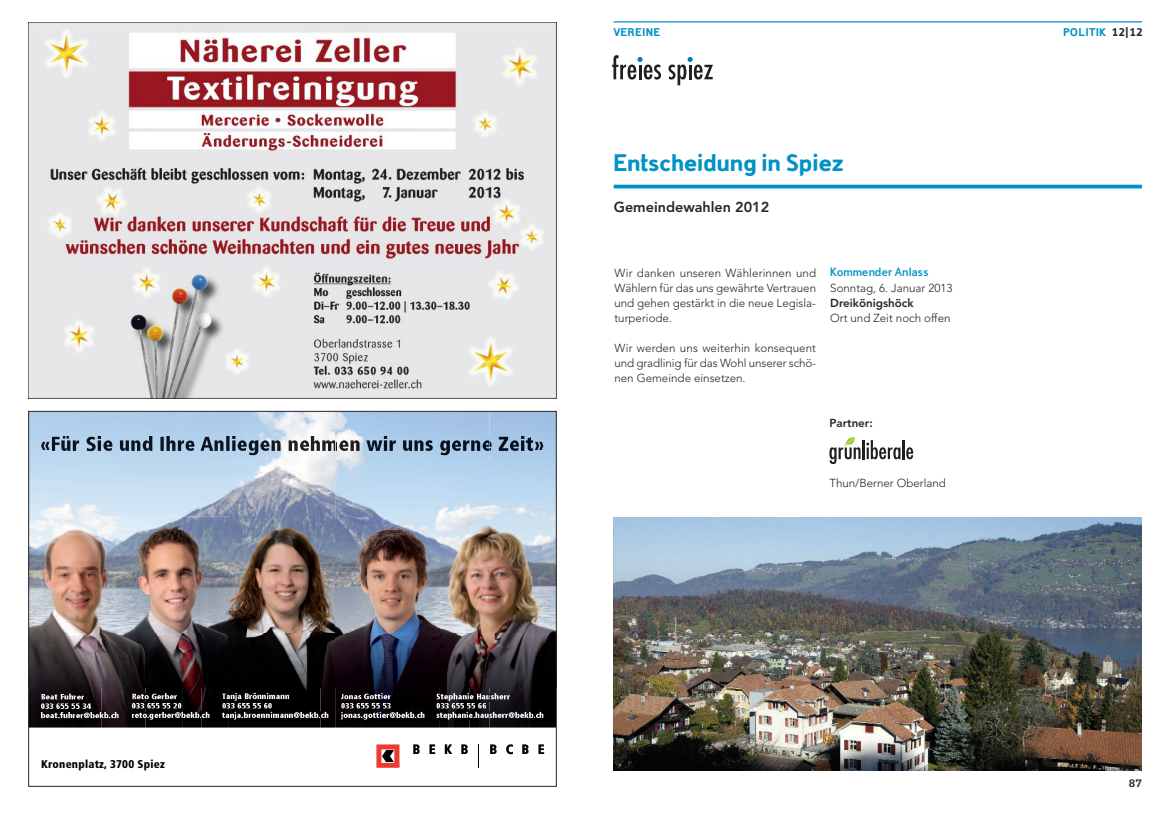
<style>
.page{position:relative;width:1170px;height:815px;background:#fff}
.page>*{position:absolute;margin:0;border:0;box-sizing:border-box;transform-origin:0 0}
.t1{font:900 25px "Domestos 98";letter-spacing:.025em;color:#0092c7}
.t2{font:800 14.38px "Avenir";color:#272627}
.t3{font:700 12.5px "Domestos 98";letter-spacing:.025em;color:#0092c7}
.t4{font:900 11.75px "Domestos 98";letter-spacing:.075em;color:#0092c7}
.t5{font:300 11.5px/15px "Avenir";color:#272627;text-align:justify}
.t6{font:800 11.5px "Avenir";color:#272627}
.t7{font:700 11.5px "Serifa";color:#272627}
.t8{font:900 condensed 11.25px "Frutiger";letter-spacing:.02em;color:#000}
.s1{color:#272627}
</style>
<div class="page">
<img style="left:28px;top:23px;width:528px;height:375px">
<hr style="left:613px;top:21px;width:528px;height:2px;background:#0092c7">
<hr style="left:613px;top:185px;width:528px;height:3px;background:#0092c7">
<svg style="left:612px;top:55px;width:49px;height:25px"></svg>
<svg style="left:668px;top:57px;width:45px;height:28px"></svg>
<svg style="left:829px;top:437px;width:84px;height:27px"></svg>
<img style="left:613px;top:517px;width:528px;height:254px">
<img style="left:30px;top:413px;width:306px;height:107px">
<img style="left:52px;top:436px;width:130px;height:15px">
<img style="left:52px;top:449px;width:129px;height:2px">
<svg style="left:41px;top:442px;width:9px;height:8px"></svg>
<img style="left:200px;top:436px;width:136px;height:14px">
<img style="left:200px;top:450px;width:136px;height:5px">
<svg style="left:182px;top:436px;width:13px;height:15px"></svg>
<img style="left:336px;top:413px;width:153px;height:113px">
<img style="left:489px;top:413px;width:65px;height:98px">
<svg style="left:535px;top:442px;width:8px;height:8px"></svg>
<img style="left:489px;top:445px;width:44px;height:6px">
<img style="left:30px;top:520px;width:71px;height:113px">
<img style="left:101px;top:517px;width:128px;height:116px">
<img style="left:201px;top:519px;width:135px;height:114px">
<img style="left:320px;top:526px;width:119px;height:107px">
<img style="left:439px;top:511px;width:115px;height:122px">
<img style="left:336px;top:519px;width:25px;height:7px">
<img style="left:30px;top:633px;width:152px;height:95px">
<img style="left:41px;top:712px;width:60px;height:6px">
<img style="left:76px;top:716px;width:25px;height:2px">
<img style="left:147px;top:712px;width:35px;height:4px">
<img style="left:147px;top:716px;width:35px;height:4px">
<svg style="left:101px;top:712px;width:18px;height:6px"></svg>
<img style="left:41px;top:716px;width:33px;height:2px">
<img style="left:41px;top:703px;width:50px;height:4px">
<img style="left:41px;top:707px;width:50px;height:2px">
<svg style="left:77px;top:695px;width:7px;height:5px"></svg>
<img style="left:41px;top:693px;width:35px;height:7px">
<img style="left:41px;top:698px;width:34px;height:2px">
<img style="left:147px;top:703px;width:34px;height:4px">
<img style="left:147px;top:707px;width:34px;height:2px">
<svg style="left:132px;top:693px;width:15px;height:25px"></svg>
<img style="left:145px;top:693px;width:32px;height:6px">
<img style="left:182px;top:635px;width:372px;height:93px">
<svg style="left:319px;top:712px;width:9px;height:6px"></svg>
<img style="left:201px;top:633px;width:119px;height:2px">
<svg style="left:182px;top:633px;width:19px;height:2px"></svg>
<svg style="left:320px;top:633px;width:16px;height:2px"></svg>
<img style="left:252px;top:712px;width:66px;height:6px">
<img style="left:229px;top:712px;width:22px;height:8px">
<img style="left:229px;top:716px;width:21px;height:4px">
<img style="left:229px;top:703px;width:43px;height:3px">
<img style="left:229px;top:706px;width:43px;height:3px">
<img style="left:229px;top:693px;width:60px;height:5px">
<img style="left:229px;top:698px;width:60px;height:3px">
<svg style="left:222px;top:693px;width:7px;height:27px"></svg>
<svg style="left:200px;top:712px;width:10px;height:6px"></svg>
<img style="left:182px;top:714px;width:17px;height:4px">
<img style="left:340px;top:712px;width:74px;height:5px">
<img style="left:340px;top:717px;width:74px;height:3px">
<img style="left:439px;top:712px;width:30px;height:4px">
<img style="left:439px;top:716px;width:30px;height:4px">
<img style="left:473px;top:712px;width:60px;height:4px">
<img style="left:473px;top:714px;width:16px;height:4px">
<svg style="left:415px;top:712px;width:9px;height:6px"></svg>
<img style="left:336px;top:633px;width:218px;height:2px">
<img style="left:341px;top:703px;width:50px;height:3px">
<img style="left:341px;top:706px;width:50px;height:3px">
<img style="left:344px;top:693px;width:47px;height:6px">
<svg style="left:341px;top:694px;width:48px;height:5px"></svg>
<svg style="left:469px;top:712px;width:3px;height:8px"></svg>
<img style="left:439px;top:703px;width:47px;height:3px">
<img style="left:439px;top:706px;width:47px;height:3px">
<img style="left:439px;top:693px;width:71px;height:8px">
<img style="left:439px;top:698px;width:50px;height:3px">
<svg style="left:436px;top:693px;width:3px;height:27px"></svg>
<svg style="left:413px;top:744px;width:6px;height:10px"></svg>
<svg style="left:429px;top:744px;width:6px;height:10px"></svg>
<svg style="left:445px;top:744px;width:7px;height:10px"></svg>
<svg style="left:461px;top:744px;width:7px;height:10px"></svg>
<svg style="left:478px;top:744px;width:1px;height:24px"></svg>
<svg style="left:376px;top:744px;width:24px;height:24px"></svg>
<svg style="left:533px;top:712px;width:10px;height:6px"></svg>
<img style="left:489px;top:716px;width:44px;height:2px">
<img style="left:489px;top:696px;width:20px;height:3px">
<svg style="left:490px;top:744px;width:6px;height:10px"></svg>
<svg style="left:506px;top:744px;width:7px;height:11px"></svg>
<svg style="left:522px;top:744px;width:6px;height:10px"></svg>
<svg style="left:538px;top:744px;width:6px;height:10px"></svg>
<p class="t8" style="left:41px;top:759px;width:125px">Kronenplatz, 3700 Spiez</p>
<p class="t4" style="left:613px;top:28px;width:48px">VEREINE</p>
<p class="t4" style="left:1063px;top:28px;width:81px">POLITIK <span class="s1">12|12</span></p>
<h1 class="t1" style="left:614px;top:155px;width:230px">Entscheidung in Spiez</h1>
<p class="t2" style="left:613px;top:201px;width:157px">Gemeindewahlen 2012</p>
<p class="t5" style="left:614px;top:266px;width:203px">Wir danken unseren Wählerinnen und Wählern für das uns gewährte Vertrauen und gehen gestärkt in die neue Legisla&shy;turperiode.</p>
<p class="t5" style="left:614px;top:341px;width:203px">Wir werden uns weiterhin konsequent und gradlinig für das Wohl unserer schö&shy;nen Gemeinde einsetzen.</p>
<p class="t3" style="left:830px;top:267px;width:100px">Kommender Anlass</p>
<p class="t5" style="left:830px;top:281px;width:124px">Sonntag, 6. Januar 2013</p>
<p class="t6" style="left:830px;top:298px;width:85px">Dreikönigshöck</p>
<p class="t5" style="left:830px;top:311px;width:122px">Ort und Zeit noch offen</p>
<p class="t6" style="left:829px;top:418px;width:45px">Partner:</p>
<p class="t5" style="left:829px;top:476px;width:118px">Thun/Berner Oberland</p>
<p class="t7" style="left:1128px;top:779px;width:15px">87</p>
</div>
